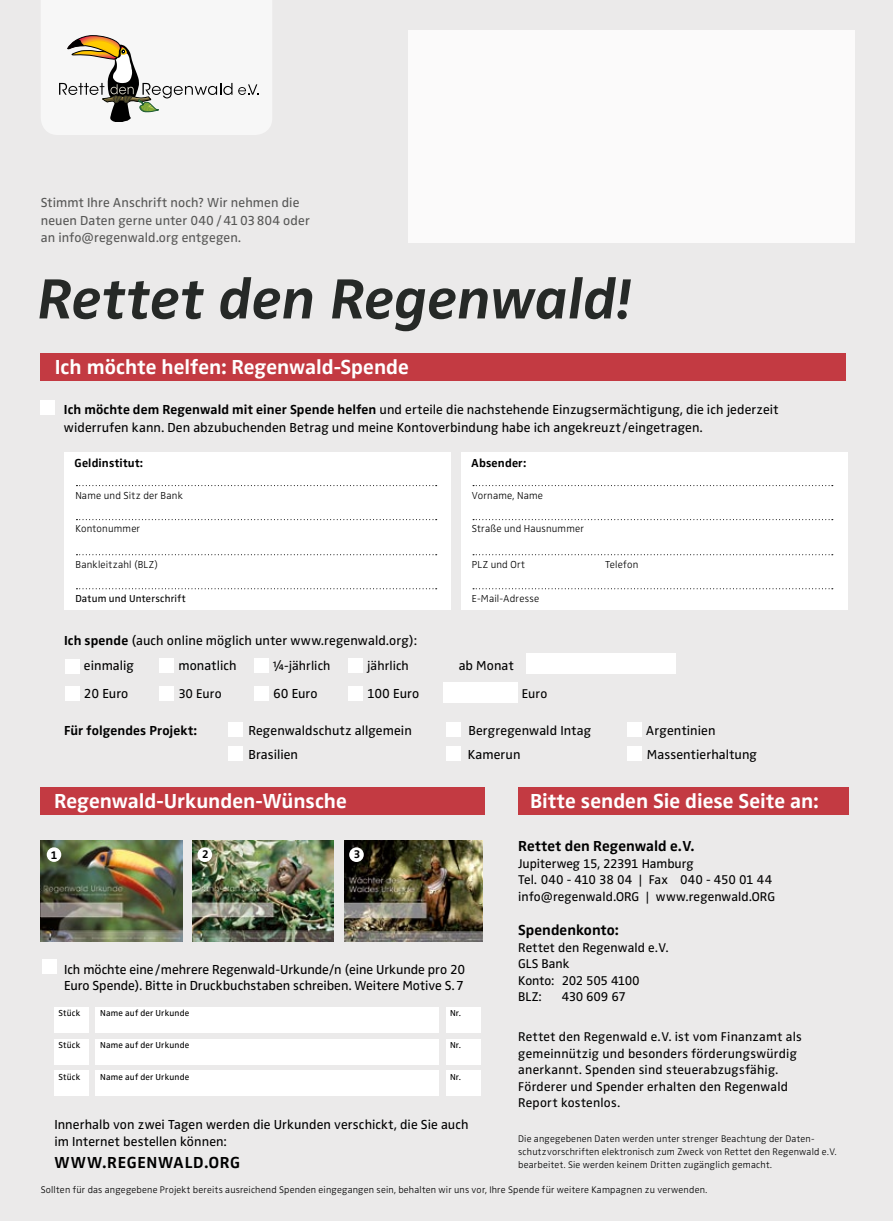
<style>
.page{position:relative;width:893px;height:1221px;background:#fff}
.page>*{position:absolute;margin:0;border:0;box-sizing:border-box;transform-origin:0 0}
.t1{font:italic 700 58.5px "Zwo";color:#262927}
.t2{font:700 21px "Zwo";color:#fff}
.t3{font:700 16.5px "Zwo";letter-spacing:.04em;color:#000}
.t4{font:700 15px "Zwo";letter-spacing:.005em;color:#000}
.t5{font:13.5px/16.5px "Zwo";letter-spacing:.005em;color:#000}
.t6{font:13.5px/17.2px "Zwo";letter-spacing:.01em;color:#575756}
.t7{font:700 13.5px "Zwo";letter-spacing:.01em;color:#000}
.t8{font:13.2px/16.5px "Zwo";letter-spacing:.015em;color:#000}
.t9{font:700 12px "Zwo";letter-spacing:.015em;color:#000}
.t10{font:700 11.55px "Zwo";color:#000}
.t11{font:300 10.5px "Zwo";letter-spacing:.02em;color:#000}
.t12{font:10.5px "Zwo";letter-spacing:.02em;color:#000}
.t13{font:300 9.9px/13.2px "Zwo";letter-spacing:.02em;color:#000}
.t14{font:9px "Zwo";letter-spacing:.02em;color:#000}
.s1{font-weight:700}
</style>
<div class="page">
<div style="left:0;top:0;width:893px;height:1220px;background:#ebeaea"></div>
<svg style="left:41px;top:0;width:231px;height:135px"></svg>
<div style="left:409px;top:30px;width:446px;height:213px;background:#fff"></div>
<div style="left:41px;top:353px;width:805px;height:28px;background:#c33a42"></div>
<div style="left:41px;top:787px;width:444px;height:27px;background:#c33a42"></div>
<div style="left:518px;top:787px;width:330px;height:27px;background:#c33a42"></div>
<div style="left:43px;top:959px;width:14px;height:14px;background:#fff"></div>
<div style="left:446px;top:1006px;width:35px;height:26px;background:#fff"></div>
<div style="left:446px;top:1038px;width:35px;height:26px;background:#fff"></div>
<div style="left:446px;top:1070px;width:35px;height:26px;background:#fff"></div>
<div style="left:96px;top:1006px;width:343px;height:26px;background:#fff"></div>
<div style="left:54px;top:1006px;width:35px;height:26px;background:#fff"></div>
<div style="left:96px;top:1038px;width:343px;height:26px;background:#fff"></div>
<div style="left:54px;top:1038px;width:35px;height:26px;background:#fff"></div>
<div style="left:96px;top:1070px;width:343px;height:26px;background:#fff"></div>
<div style="left:54px;top:1070px;width:35px;height:26px;background:#fff"></div>
<img style="left:41px;top:840px;width:141px;height:101px">
<div style="left:47px;top:847px;width:14px;height:14px;background:#fff;border-radius:50%"></div>
<img style="left:192px;top:840px;width:142px;height:101px">
<div style="left:198px;top:847px;width:14px;height:15px;background:#fff;border-radius:50%"></div>
<img style="left:344px;top:840px;width:138px;height:101px">
<div style="left:349px;top:847px;width:15px;height:15px;background:#fff;border-radius:50%"></div>
<div style="left:41px;top:401px;width:14px;height:14px;background:#fff"></div>
<div style="left:461px;top:452px;width:386px;height:157px;background:#fff"></div>
<svg style="left:473px;top:485px;width:360px;height:1px"></svg>
<svg style="left:473px;top:519px;width:360px;height:1px"></svg>
<svg style="left:473px;top:554px;width:360px;height:1px"></svg>
<svg style="left:473px;top:588px;width:360px;height:1px"></svg>
<div style="left:64px;top:452px;width:386px;height:157px;background:#fff"></div>
<svg style="left:76px;top:485px;width:361px;height:1px"></svg>
<svg style="left:76px;top:519px;width:361px;height:1px"></svg>
<svg style="left:76px;top:554px;width:361px;height:1px"></svg>
<svg style="left:76px;top:588px;width:361px;height:1px"></svg>
<div style="left:160px;top:658px;width:14px;height:15px;background:#fff"></div>
<div style="left:348px;top:658px;width:15px;height:15px;background:#fff"></div>
<div style="left:254px;top:658px;width:14px;height:15px;background:#fff"></div>
<div style="left:443px;top:682px;width:75px;height:20px;background:#fff"></div>
<div style="left:65px;top:686px;width:14px;height:14px;background:#fff"></div>
<div style="left:348px;top:686px;width:15px;height:14px;background:#fff"></div>
<div style="left:160px;top:686px;width:14px;height:14px;background:#fff"></div>
<div style="left:526px;top:653px;width:149px;height:20px;background:#fff"></div>
<div style="left:65px;top:659px;width:14px;height:14px;background:#fff"></div>
<div style="left:228px;top:722px;width:14px;height:14px;background:#fff"></div>
<div style="left:447px;top:722px;width:14px;height:14px;background:#fff"></div>
<div style="left:627px;top:722px;width:14px;height:14px;background:#fff"></div>
<div style="left:627px;top:746px;width:14px;height:14px;background:#fff"></div>
<div style="left:254px;top:686px;width:14px;height:14px;background:#fff"></div>
<div style="left:228px;top:746px;width:14px;height:14px;background:#fff"></div>
<div style="left:447px;top:746px;width:14px;height:14px;background:#fff"></div>
<p class="t6" style="left:41px;top:194px;width:271px">Stimmt Ihre Anschrift noch? Wir nehmen die neuen Daten gerne unter 040/4103804 oder an info@regenwald.org entgegen.</p>
<h1 class="t1" style="left:38px;top:265px;width:595px">Rettet den Regenwald!</h1>
<h2 class="t2" style="left:55px;top:355px;width:356px">Ich möchte helfen: Regenwald-Spende</h2>
<p class="t5" style="left:64px;top:401px;width:716px;line-height:17.2px"><span class="s1">Ich möchte dem Regenwald mit einer Spende helfen</span> und erteile die nachstehende Einzugsermächtigung, die ich jederzeit widerrufen kann. Den abzubuchenden Betrag und meine Kontoverbindung habe ich angekreuzt/eingetragen.</p>
<p class="t9" style="left:471px;top:455px;width:57px">Absender:</p>
<p class="t11" style="left:472px;top:490px;width:72px">Vorname, Name</p>
<p class="t11" style="left:472px;top:522px;width:114px">Straße und Hausnummer</p>
<p class="t11" style="left:472px;top:558px;width:55px">PLZ und Ort</p>
<p class="t11" style="left:605px;top:558px;width:35px">Telefon</p>
<p class="t11" style="left:472px;top:592px;width:69px">E-Mail-Adresse</p>
<p class="t9" style="left:75px;top:455px;width:70px">Geldinstitut:</p>
<p class="t11" style="left:75px;top:490px;width:109px">Name und Sitz der Bank</p>
<p class="t11" style="left:75px;top:522px;width:66px">Kontonummer</p>
<p class="t11" style="left:75px;top:558px;width:84px">Bankleitzahl (BLZ)</p>
<p class="t12" style="left:75px;top:592px;width:112px">Datum und Unterschrift</p>
<p class="t5" style="left:64px;top:632px;width:354px"><span class="s1">Ich spende</span> (auch online möglich unter www.regenwald.org):</p>
<p class="t8" style="left:367px;top:657px;width:43px">jährlich</p>
<p class="t5" style="left:84px;top:685px;width:46px">20 Euro</p>
<p class="t8" style="left:178px;top:685px;width:45px">30 Euro</p>
<p class="t5" style="left:367px;top:685px;width:53px">100 Euro</p>
<p class="t8" style="left:522px;top:685px;width:27px">Euro</p>
<p class="t5" style="left:84px;top:657px;width:52px">einmalig</p>
<p class="t8" style="left:273px;top:657px;width:59px">¼-jährlich</p>
<p class="t5" style="left:459px;top:657px;width:57px">ab Monat</p>
<p class="t5" style="left:178px;top:657px;width:60px">monatlich</p>
<p class="t5" style="left:273px;top:685px;width:46px">60 Euro</p>
<p class="t7" style="left:64px;top:722px;width:135px">Für folgendes Projekt:</p>
<p class="t5" style="left:468px;top:722px;width:124px">Bergregenwald Intag</p>
<p class="t5" style="left:646px;top:718px;width:113px;line-height:24px">Argentinien<br>Massentierhaltung</p>
<p class="t5" style="left:248px;top:722px;width:165px">Regenwaldschutz allgemein</p>
<p class="t5" style="left:248px;top:746px;width:51px">Brasilien</p>
<p class="t5" style="left:468px;top:746px;width:54px">Kamerun</p>
<h2 class="t2" style="left:54px;top:788px;width:294px">Regenwald-Urkunden-Wünsche</h2>
<p class="t10" style="left:51px;top:848px;width:8px">1</p>
<p class="t10" style="left:202px;top:847px;width:8px">2</p>
<p class="t10" style="left:354px;top:847px;width:8px">3</p>
<p class="t5" style="left:64px;top:960px;width:403px">Ich möchte eine/mehrere Regenwald-Urkunde/n (eine Urkunde pro 20<br>Euro Spende). Bitte in Druckbuchstaben schreiben. Weitere Motive S.7</p>
<p class="t14" style="left:450px;top:1008px;width:12px">Nr.</p>
<p class="t14" style="left:450px;top:1039px;width:12px">Nr.</p>
<p class="t14" style="left:59px;top:1008px;width:23px">Stück</p>
<p class="t14" style="left:100px;top:1008px;width:91px">Name auf der Urkunde</p>
<p class="t14" style="left:59px;top:1039px;width:23px">Stück</p>
<p class="t14" style="left:100px;top:1039px;width:91px">Name auf der Urkunde</p>
<p class="t14" style="left:59px;top:1071px;width:23px">Stück</p>
<p class="t14" style="left:100px;top:1071px;width:91px">Name auf der Urkunde</p>
<p class="t14" style="left:450px;top:1071px;width:12px">Nr.</p>
<p class="t5" style="left:54px;top:1116px;width:416px">Innerhalb von zwei Tagen werden die Urkunden verschickt, die Sie auch im Internet bestellen können:</p>
<p class="t3" style="left:54px;top:1153px;width:17px">www</p>
<p class="t3" style="left:102px;top:1153px;width:140px">.regenwald.org</p>
<h2 class="t2" style="left:530px;top:788px;width:290px">Bitte senden Sie diese Seite an:</h2>
<p class="t4" style="left:518px;top:837px;width:178px">Rettet den Regenwald e.V.</p>
<p class="t8" style="left:518px;top:855px;width:258px">Jupiterweg 15, 22391 Hamburg<br>Tel. 040 - 410 38 04 | Fax 040 - 450 01 44 info@regenwald.ORG | www.regenwald.ORG</p>
<p class="t4" style="left:518px;top:921px;width:102px">Spendenkonto:</p>
<p class="t8" style="left:518px;top:939px;width:152px">Rettet den Regenwald e.V.<br>GLS Bank<br>Konto: 202 505 4100<br>BLZ:</p>
<p class="t8" style="left:562px;top:988px;width:66px">430 609 67</p>
<p class="t8" style="left:518px;top:1028px;width:285px">Rettet den Regenwald e.V. ist vom Finanzamt als gemeinnützig und besonders förderungswürdig anerkannt. Spenden sind steuerabzugsfähig.<br>Förderer und Spender erhalten den Regenwald Report kostenlos.</p>
<p class="t13" style="left:518px;top:1131px;width:320px">Die angegebenen Daten werden unter strenger Beachtung der Daten&shy;schutzvorschriften elektronisch zum Zweck von Rettet den Regenwald e.V. bearbeitet. Sie werden keinem Dritten zugänglich gemacht.</p>
<p class="t13" style="left:41px;top:1182px;width:668px">Sollten für das angegebene Projekt bereits ausreichend Spenden eingegangen sein, behalten wir uns vor, Ihre Spende für weitere Kampagnen zu verwenden.</p>
</div>
